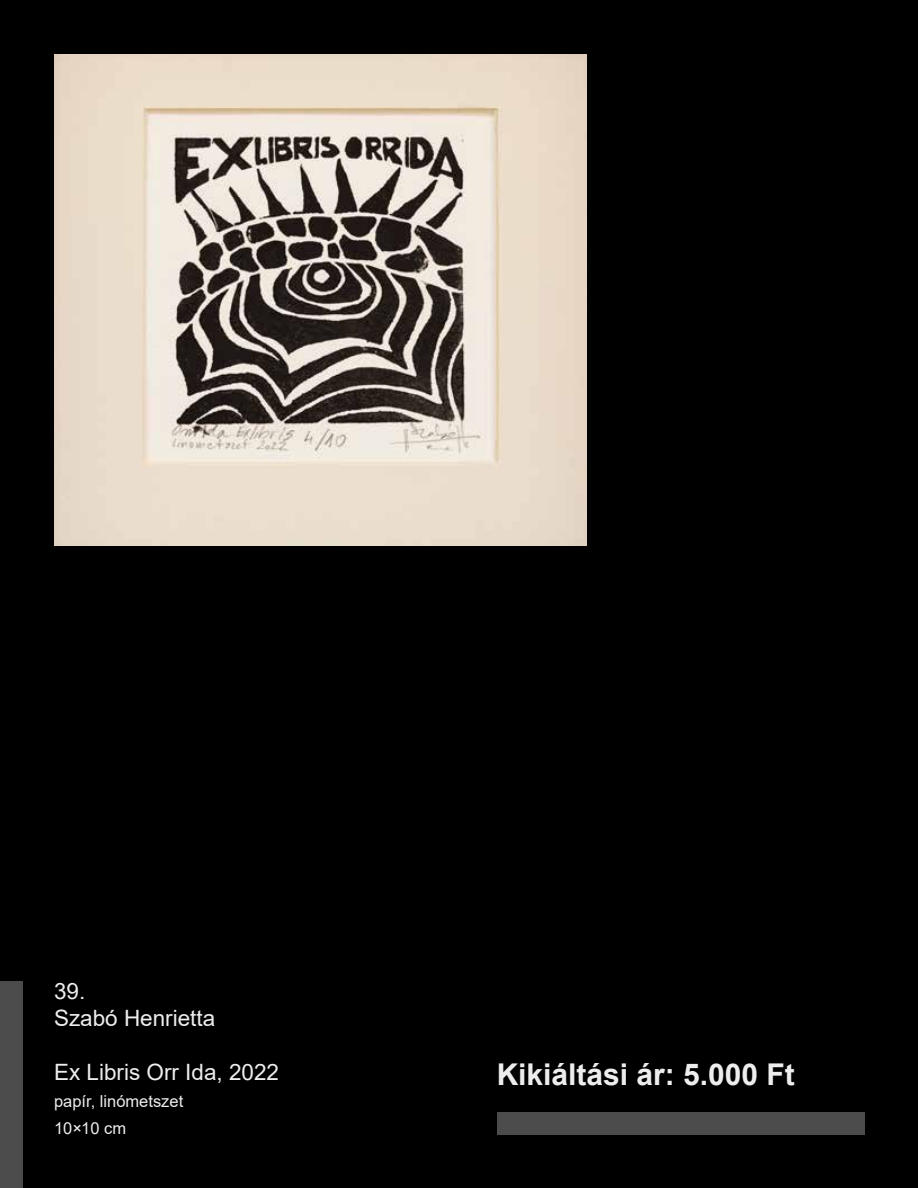
<style>
.page{position:relative;width:918px;height:1188px;background:#000}
.page>*{position:absolute;margin:0;border:0;box-sizing:border-box;transform-origin:0 0}
.t1{font:700 30px "Arial";color:#fff}
.t2{font:22.5px/27px "Arial";color:#fff}
.t3{font:16.5px/27px "Arial";color:#fff}
</style>
<div class="page">
<div style="left:497px;top:1112px;width:367px;height:22px;background:#4c4c4c"></div>
<div style="left:0;top:981px;width:22px;height:207px;background:#4c4c4c"></div>
<img style="left:54px;top:54px;width:532px;height:492px">
<p class="t2" style="left:54px;top:977px;width:163px">39.<br>Szabó Henrietta</p>
<p class="t2" style="left:54px;top:1058px;width:227px">Ex Libris Orr Ida, 2022</p>
<p class="t3" style="left:54px;top:1088px;width:131px">papír, linómetszet<br>10×10 cm</p>
<h1 class="t1" style="left:496px;top:1054px;width:300px">Kikiáltási ár: 5.000 Ft</h1>
</div>
